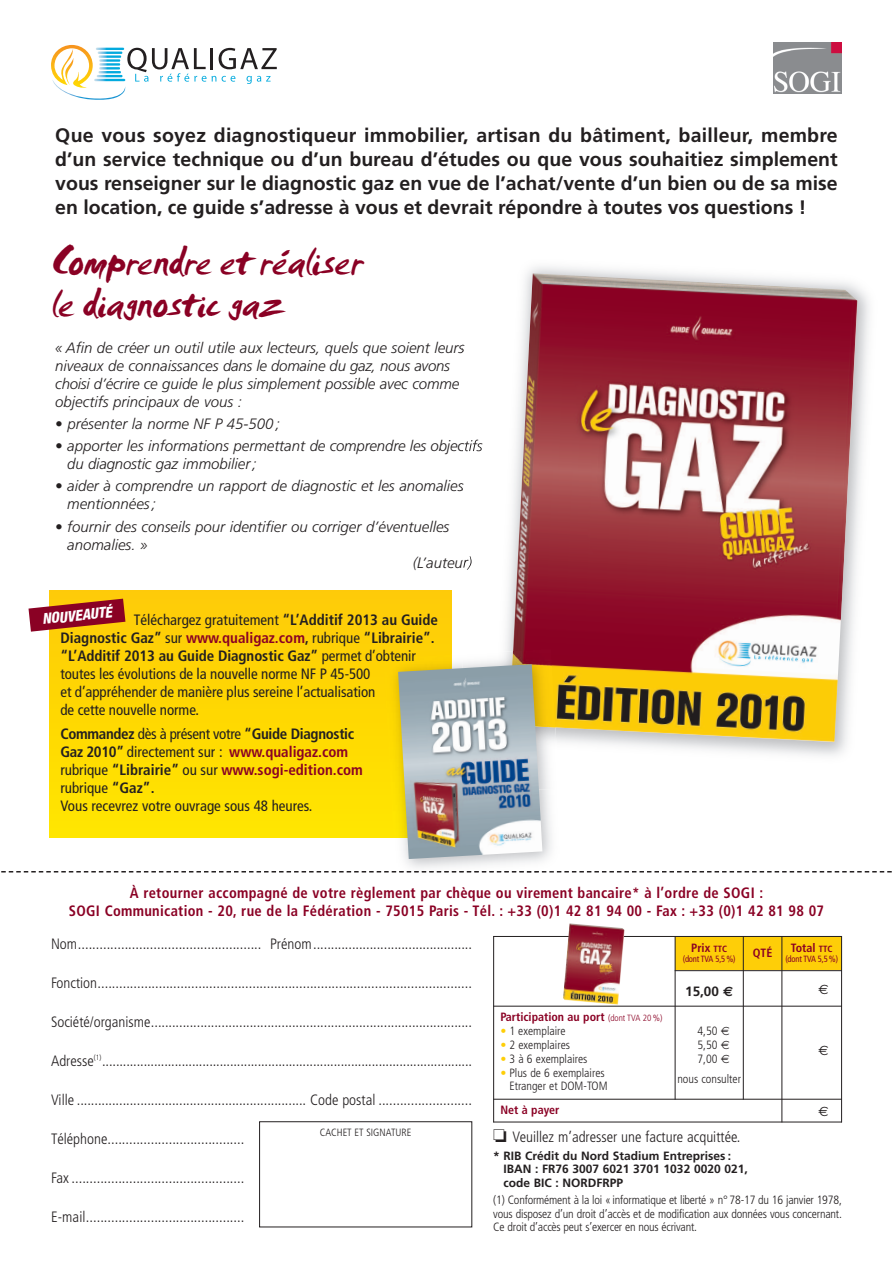
<style>
.page{position:relative;width:893px;height:1263px;background:#fff}
.page>*{position:absolute;margin:0;border:0;box-sizing:border-box;transform-origin:0 0}
.t1{font:42px/42px "Smudger Plain";letter-spacing:-.025em;color:#8a0124}
.t2{font:700 19.5px/24px "Frutiger";color:#231f20;text-align:justify}
.t3{font:300 condensed 15px "Frutiger";color:#231f20}
.t4{font:condensed 15px/18px "Frutiger";letter-spacing:-.005em;color:#231f20}
.t5{font:italic 300 15px/18px "Frutiger";color:#231f20}
.t6{font:700 condensed 15px/18px "Frutiger";letter-spacing:.02em;color:#8a0124;text-align:center}
.t7{font:italic 800 condensed 14.85px "Helvetica Neue";color:#fff}
.t8{font:700 13.5px "Frutiger";color:#231f20}
.t9{font:13.5px "Euro Sans";color:#231f20}
.t10{font:300 condensed 12px/13.8px "Frutiger";color:#231f20;text-align:justify}
.t11{font:700 12px/13.5px "Frutiger";color:#231f20}
.t12{font:700 condensed 12px "Frutiger";color:#8a0124}
.t13{font:300 condensed 10.5px "Frutiger";color:#231f20}
.t14{font:condensed 9px "Frutiger";letter-spacing:-.02em;color:#8a0124;scale:.95 1}
.s1{font-weight:700}
.s2{font-weight:700;color:#8a0124}
.s3{font-size:9px}
.s4{font-family:"Euro Sans"}
.s5{font-weight:300;font-size:9px}
.s6{color:#fece08}
</style>
<div class="page">
<div style="left:259px;top:1121px;width:213px;height:106px;border:1px solid #231f20"></div>
<svg style="left:1px;top:871px;width:891px;height:1px"></svg>
<img style="left:462px;top:266px;width:408px;height:490px">
<img style="left:462px;top:556px;width:10px;height:14px">
<img style="left:533px;top:273px;width:44px;height:3px">
<svg style="left:494px;top:937px;width:181px;height:69px"></svg>
<div style="left:675px;top:936px;width:68px;height:35px;background:#fece08"></div>
<div style="left:743px;top:936px;width:39px;height:35px;background:#fece08"></div>
<div style="left:782px;top:936px;width:60px;height:35px;background:#fece08"></div>
<hr style="left:493px;top:936px;width:1px;height:186px;background:#231f20">
<hr style="left:675px;top:936px;width:1px;height:163px;background:#231f20">
<hr style="left:743px;top:936px;width:1px;height:163px;background:#231f20">
<hr style="left:781px;top:936px;width:1px;height:186px;background:#231f20">
<hr style="left:841px;top:936px;width:1px;height:186px;background:#231f20">
<hr style="left:493px;top:936px;width:349px;height:1px;background:#231f20">
<hr style="left:675px;top:970px;width:167px;height:1px;background:#231f20">
<hr style="left:493px;top:1006px;width:349px;height:1px;background:#231f20">
<hr style="left:493px;top:1099px;width:349px;height:1px;background:#231f20">
<hr style="left:493px;top:1122px;width:349px;height:1px;background:#231f20">
<div style="left:49px;top:591px;width:403px;height:247px;background:linear-gradient(to bottom,#feca07,#ffe600)"></div>
<svg style="left:29px;top:599px;width:96px;height:33px;background:#ad422b"></svg>
<img style="left:393px;top:654px;width:171px;height:219px">
<img style="left:395px;top:871px;width:159px;height:1px">
<img style="left:462px;top:651px;width:97px;height:138px">
<img style="left:510px;top:649px;width:45px;height:78px">
<img style="left:383px;top:655px;width:69px;height:183px">
<img style="left:398px;top:664px;width:144px;height:195px">
<svg style="left:51px;top:45px;width:226px;height:55px"></svg>
<svg style="left:96px;top:48px;width:28px;height:2px"></svg>
<svg style="left:98px;top:52px;width:24px;height:2px"></svg>
<svg style="left:99px;top:55px;width:22px;height:3px"></svg>
<svg style="left:99px;top:59px;width:21px;height:3px"></svg>
<svg style="left:99px;top:63px;width:21px;height:3px"></svg>
<svg style="left:99px;top:67px;width:21px;height:3px"></svg>
<svg style="left:99px;top:71px;width:22px;height:2px"></svg>
<svg style="left:97px;top:75px;width:26px;height:2px"></svg>
<svg style="left:94px;top:79px;width:31px;height:2px"></svg>
<img style="left:773px;top:43px;width:69px;height:51px">
<p class="t2" style="left:55px;top:125px;width:784px">Que vous soyez diagnostiqueur immobilier, artisan du bâtiment, bailleur, membre d’un service technique ou d’un bureau d’études ou que vous souhaitiez simplement vous renseigner sur le diagnostic gaz en vue de l’achat/vente d’un bien ou de sa mise en location, ce guide s’adresse à vous et devrait répondre à toutes vos questions !</p>
<h1 class="t1" style="left:51px;top:242px;width:314px">Comprendre et réaliser le diagnostic gaz</h1>
<p class="t5" style="left:55px;top:339px;width:411px">« Afin de créer un outil utile aux lecteurs, quels que soient leurs niveaux de connaissances dans le domaine du gaz, nous avons choisi d’écrire ce guide le plus simplement possible avec comme objectifs principaux de vous :</p>
<p class="t5" style="left:55px;top:416px;width:226px">• présenter la norme NF P 45-500;</p>
<p class="t5" style="left:67px;top:438px;width:417px;text-indent:-12px">• apporter les informations permettant de comprendre les objectifs du diagnostic gaz immobilier;</p>
<p class="t5" style="left:67px;top:478px;width:398px;text-indent:-12px">• aider à comprendre un rapport de diagnostic et les anomalies mentionnées;</p>
<p class="t5" style="left:55px;top:518px;width:396px">• fournir des conseils pour identifier ou corriger d’éventuelles</p>
<p class="t5" style="left:67px;top:536px;width:82px">anomalies. »</p>
<p class="t5" style="left:413px;top:554px;width:61px">(L’auteur)</p>
<p class="t7" style="left:42px;top:614px;width:72px;rotate:-6deg">NOUVEAUTÉ</p>
<p class="t4" style="left:60px;top:612px;width:379px;text-indent:73px">Téléchargez gratuitement <span class="s1">“L’Additif 2013 au Guide Diagnostic Gaz”</span> sur <span class="s2">www.qualigaz.com</span><span class="s1">,</span> rubrique <span class="s1">“Librairie”. “L’Additif 2013 au Guide Diagnostic Gaz”</span> permet d’obtenir toutes les évolutions de la nouvelle norme NF P 45-500<br>et d’appréhender de manière plus sereine l’actualisation<br>de cette nouvelle norme.</p>
<p class="t4" style="left:60px;top:726px;width:304px"><span class="s1">Commandez</span> dès à présent votre <span class="s1">“Guide Diagnostic Gaz 2010”</span> directement sur : <span class="s2">www.qualigaz.com </span>rubrique <span class="s1">“Librairie”</span> ou sur <span class="s2">www.sogi-edition.com </span>rubrique <span class="s1">“Gaz”.<br></span>Vous recevrez votre ouvrage sous 48 heures.</p>
<p class="t6" style="left:69px;top:885px;width:757px">À retourner accompagné de votre règlement par chèque ou virement bancaire* à l’ordre de SOGI :<br>SOGI Communication - 20, rue de la Fédération - 75015 Paris - Tél. : +33 (0)1 42 81 94 00 - Fax : +33 (0)1 42 81 98 07</p>
<p class="t3" style="left:51px;top:938px;width:423px">Nom................................................... Prénom.............................................</p>
<p class="t3" style="left:51px;top:977px;width:422px">Fonction........................................................................................................</p>
<p class="t3" style="left:51px;top:1016px;width:423px">Société/organisme...........................................................................................</p>
<p class="t3" style="left:51px;top:1055px;width:423px">Adresse<sup>(1)</sup>...........................................................................................................</p>
<p class="t3" style="left:51px;top:1094px;width:422px">Ville ................................................................. Code postal ..........................</p>
<p class="t3" style="left:51px;top:1133px;width:195px">Téléphone......................................</p>
<p class="t3" style="left:51px;top:1172px;width:195px">Fax ................................................</p>
<p class="t3" style="left:51px;top:1211px;width:195px">E-mail............................................</p>
<p class="t12" style="left:753px;top:948px;width:21px">QTÉ</p>
<p class="t12" style="left:791px;top:943px;width:43px">Total <span class="s3">TTC</span></p>
<p class="t14" style="left:785px;top:955px;width:57px">(dont TVA 5,5%)</p>
<p class="t12" style="left:691px;top:943px;width:38px">Prix <span class="s3">TTC</span></p>
<p class="t14" style="left:683px;top:955px;width:57px">(dont TVA 5,5%)</p>
<p class="t8" style="left:685px;top:985px;width:50px">15,00 <span class="s4">€</span></p>
<p class="t9" style="left:818px;top:982px;width:12px">€</p>
<p class="t12" style="left:500px;top:1012px;width:164px">Participation au port <span class="s5">(dont TVA 20 %)</span></p>
<p class="t10" style="left:500px;top:1025px;width:67px"><span class="s6">•</span> 1 exemplaire</p>
<p class="t10" style="left:500px;top:1039px;width:71px"><span class="s6">•</span> 2 exemplaires</p>
<p class="t10" style="left:500px;top:1053px;width:89px"><span class="s6">•</span> 3 à 6 exemplaires</p>
<p class="t10" style="left:500px;top:1066px;width:109px;text-align:right"><span class="s6">•</span> Plus de 6 exemplaires<br>Etranger et DOM-TOM</p>
<p class="t10" style="left:697px;top:1025px;width:22px">4,50<br>5,50<br>7,00</p>
<p class="t10" style="left:677px;top:1072px;width:65px">nous consulter</p>
<p class="t9" style="left:818px;top:1042px;width:12px">€</p>
<p class="t12" style="left:500px;top:1105px;width:61px">Net à payer</p>
<p class="t9" style="left:818px;top:1104px;width:12px">€</p>
<p class="t13" style="left:320px;top:1128px;width:93px">CACHET ET SIGNATURE</p>
<p class="t3" style="left:493px;top:1130px;width:249px">□ Veuillez m’adresser une facture acquittée.</p>
<p class="t11" style="left:504px;top:1149px;width:246px;text-indent:-10px">* RIB Crédit du Nord Stadium Entreprises :<br>IBAN : FR76 3007 6021 3701 1032 0020 021, code BIC : NORDFRPP</p>
<p class="t10" style="left:493px;top:1194px;width:350px">(1) Conformément à la loi « informatique et liberté » n° 78-17 du 16 janvier 1978, vous disposez d’un droit d’accès et de modification aux données vous concernant.<br>Ce droit d’accès peut s’exercer en nous écrivant.</p>
</div>
